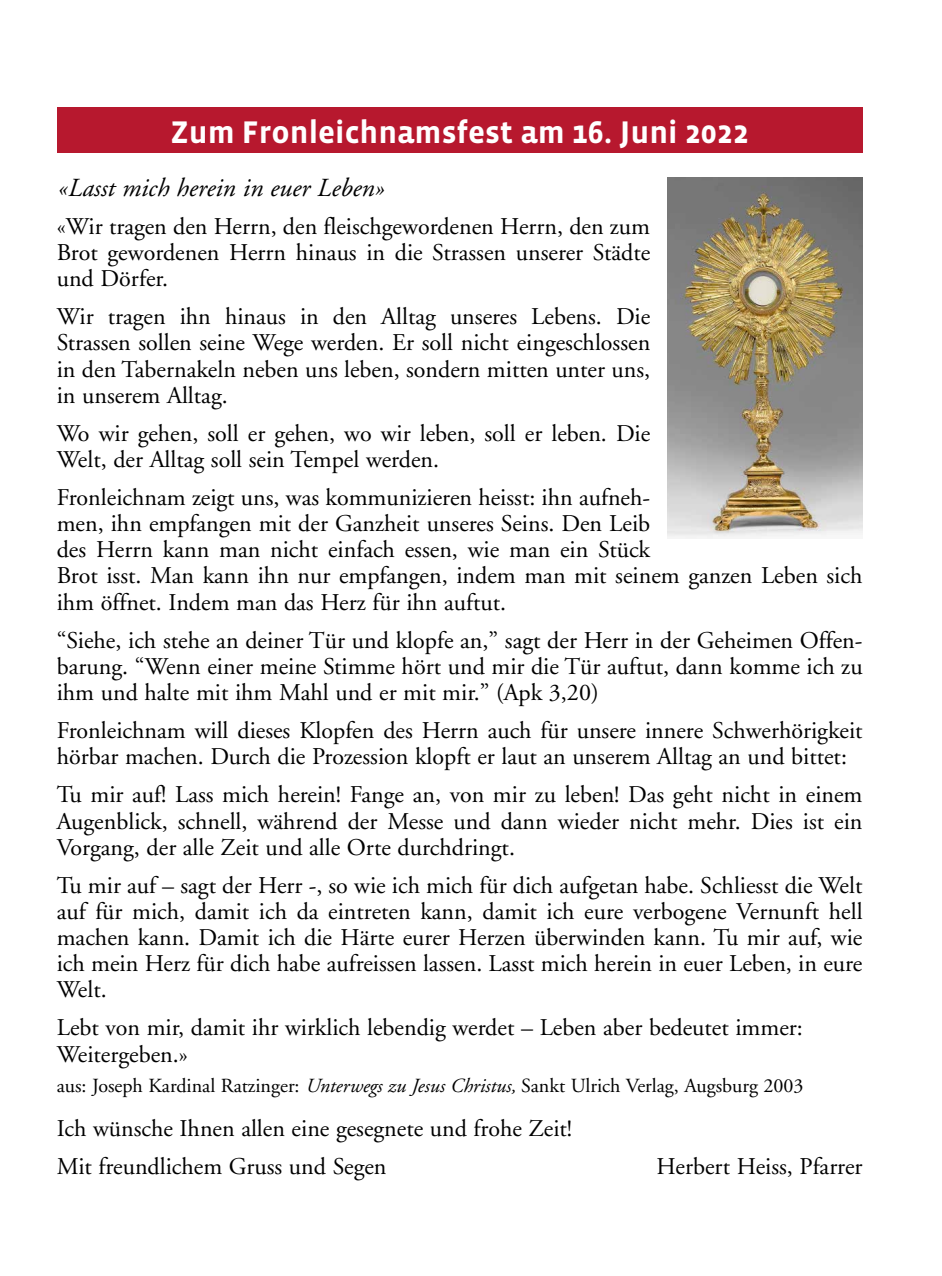
<style>
.page{position:relative;width:942px;height:1276px;background:#fff}
.page>*{position:absolute;margin:0;border:0;box-sizing:border-box;transform-origin:0 0}
.t1{font:700 32px "Vista Sans";color:#fff}
.t2{font:italic 26px "Adobe Garamond";color:#000}
.t3{font:24px/26px "Adobe Garamond";color:#000;text-align:justify}
.t4{font:20px "Adobe Garamond";color:#000}
.s1{font-style:italic}
</style>
<div class="page">
<div style="left:57px;top:108px;width:805px;height:45px;background:#b7182e"></div>
<img style="left:667px;top:177px;width:195px;height:362px">
<h1 class="t1" style="left:170px;top:116px;width:579px">Zum Fronleichnamsfest am 16. Juni 2022</h1>
<p class="t2" style="left:57px;top:174px;width:328px">«Lasst mich herein in euer Leben»</p>
<p class="t3" style="left:57px;top:214px;width:594px">«Wir tragen den Herrn, den fleischgewordenen Herrn, den zum Brot gewordenen Herrn hinaus in die Strassen unserer Städte und Dörfer.</p>
<p class="t3" style="left:57px;top:304px;width:594px">Wir tragen ihn hinaus in den Alltag unseres Lebens. Die Strassen sollen seine Wege werden. Er soll nicht eingeschlossen in den Tabernakeln neben uns leben, sondern mitten unter uns, in unserem Alltag.</p>
<p class="t3" style="left:57px;top:421px;width:594px">Wo wir gehen, soll er gehen, wo wir leben, soll er leben. Die<br>Welt, der Alltag soll sein Tempel werden.</p>
<p class="t3" style="left:57px;top:485px;width:806px;text-align:left">Fronleichnam zeigt uns, was kommunizieren heisst: ihn aufneh-<br>men, ihn empfangen mit der Ganzheit unseres Seins. Den Leib<br>des Herrn kann man nicht einfach essen, wie man ein Stück<br>Brot isst. Man kann ihn nur empfangen, indem man mit seinem ganzen Leben sich ihm öffnet. Indem man das Herz für ihn auftut.</p>
<p class="t3" style="left:57px;top:628px;width:807px">“Siehe, ich stehe an deiner Tür und klopfe an,” sagt der Herr in der Geheimen Offen&shy;barung. “Wenn einer meine Stimme hört und mir die Tür auftut, dann komme ich zu ihm und halte mit ihm Mahl und er mit mir.” (Apk 3,20)</p>
<p class="t3" style="left:57px;top:718px;width:807px">Fronleichnam will dieses Klopfen des Herrn auch für unsere innere Schwerhörigkeit hörbar machen. Durch die Prozession klopft er laut an unserem Alltag an und bittet:</p>
<p class="t3" style="left:57px;top:782px;width:807px">Tu mir auf! Lass mich herein! Fange an, von mir zu leben! Das geht nicht in einem Augenblick, schnell, während der Messe und dann wieder nicht mehr. Dies ist ein Vorgang, der alle Zeit und alle Orte durchdringt.</p>
<p class="t3" style="left:57px;top:873px;width:807px">Tu mir auf – sagt der Herr -, so wie ich mich für dich aufgetan habe. Schliesst die Welt auf für mich, damit ich da eintreten kann, damit ich eure verbogene Vernunft hell machen kann. Damit ich die Härte eurer Herzen überwinden kann. Tu mir auf, wie ich mein Herz für dich habe aufreissen lassen. Lasst mich herein in euer Leben, in eure Welt.</p>
<p class="t3" style="left:57px;top:1015px;width:747px">Lebt von mir, damit ihr wirklich lebendig werdet – Leben aber bedeutet immer:<br>Weitergeben.»</p>
<p class="t4" style="left:57px;top:1074px;width:748px">aus: Joseph Kardinal Ratzinger: <span class="s1">Unterwegs zu Jesus Christus,</span> Sankt Ulrich Verlag, Augsburg 2003</p>
<p class="t3" style="left:57px;top:1109px;width:516px;line-height:38.2px">Ich wünsche Ihnen allen eine gesegnete und frohe Zeit!<br>Mit freundlichem Gruss und Segen</p>
<p class="t3" style="left:656px;top:1154px;width:207px">Herbert Heiss, Pfarrer</p>
</div>
